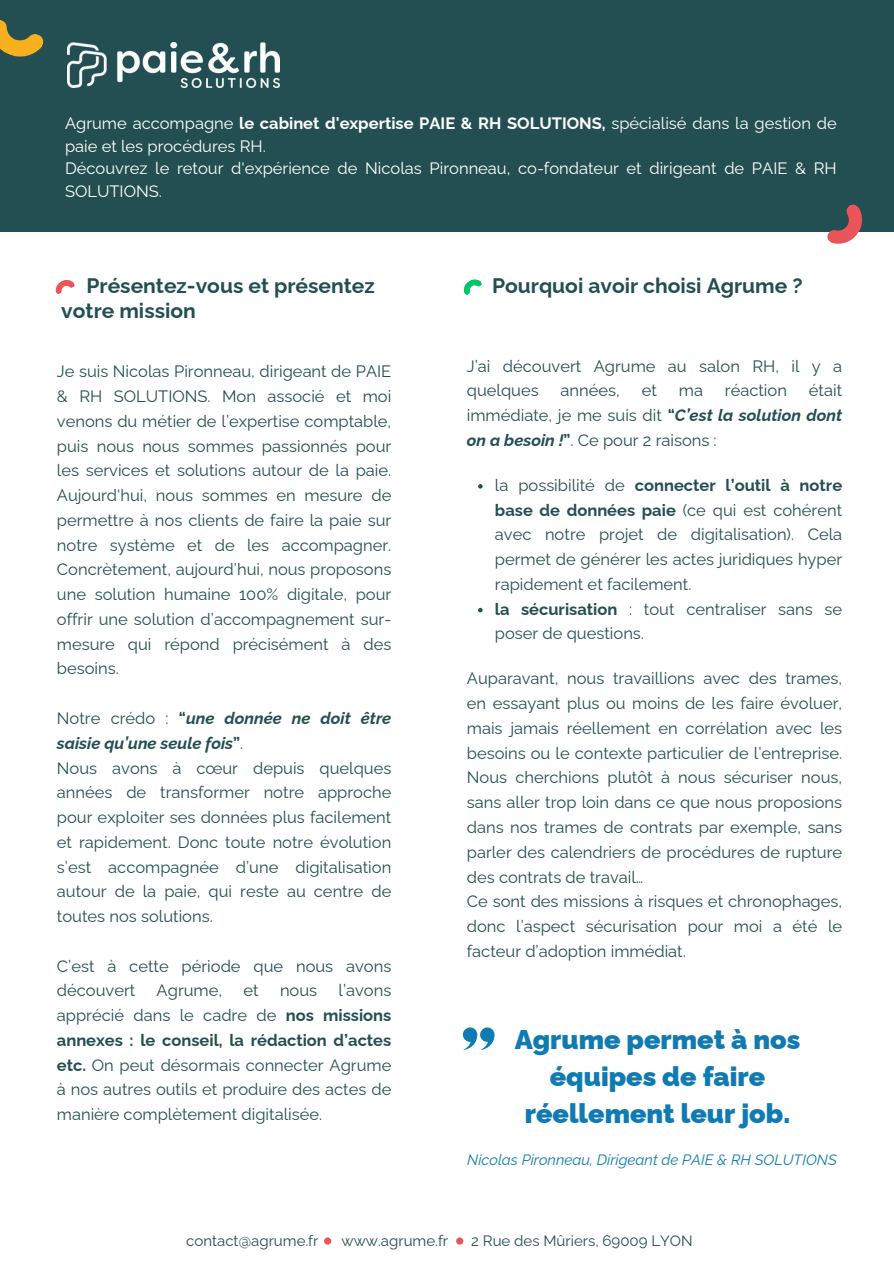
<style>
.page{position:relative;width:894px;height:1264px;background:#fff}
.page>*{position:absolute;margin:0;border:0;box-sizing:border-box;transform-origin:0 0}
.t1{font:900 27px/37.2px "Raleway";color:#107bb2;text-align:center}
.t2{font:700 21px/24.8px "Raleway";color:#234f52}
.t3{font:16.5px/24.8px "Raleway";color:#234f52;text-align:justify}
.t4{font:16.5px/22.5px "Raleway";color:#fff}
.t5{font:italic 700 16.5px/24.8px "Raleway";color:#234f52}
.t6{font:15px "Raleway";color:#234f52}
.t7{font:italic 15px "Raleway";color:#107bb2}
.s1{font-weight:700}
.s2{font-weight:400;font-style:normal}
.s3{font-style:normal}
.s4{font-weight:700;font-style:italic}
</style>
<div class="page">
<div style="left:0;top:0;width:893px;height:231px;background:#234f52"></div>
<svg style="left:826px;top:204px;width:37px;height:40px"></svg>
<svg style="left:0;top:20px;width:44px;height:37px"></svg>
<svg style="left:55px;top:279px;width:20px;height:15px"></svg>
<svg style="left:463px;top:279px;width:19px;height:16px"></svg>
<div style="left:324px;top:1237px;width:7px;height:7px;background:#ea5559;border-radius:50%"></div>
<div style="left:456px;top:1237px;width:7px;height:7px;background:#ea5559;border-radius:50%"></div>
<img style="left:68px;top:42px;width:211px;height:45px">
<svg style="left:462px;top:1027px;width:32px;height:22px"></svg>
<svg style="left:478px;top:484px;width:4px;height:4px"></svg>
<svg style="left:478px;top:608px;width:4px;height:4px"></svg>
<p class="t4" style="left:65px;top:112px;width:773px">Agrume accompagne <span class="s1">le cabinet d'expertise PAIE &amp; RH SOLUTIONS,</span> spécialisé dans la gestion de paie et les procédures RH.</p>
<h1 class="t4" style="left:65px;top:157px;width:773px">Découvrez le retour d'expérience de Nicolas Pironneau, co-fondateur et dirigeant de PAIE &amp; RH<br>SOLUTIONS.</h1>
<p class="t2" style="left:61px;top:273px;width:315px;text-indent:25px">Présentez-vous et présentez votre mission</p>
<p class="t2" style="left:492px;top:273px;width:312px">Pourquoi avoir choisi Agrume ?</p>
<p class="t3" style="left:57px;top:359px;width:336px">Je suis Nicolas Pironneau, dirigeant de PAIE &amp; RH SOLUTIONS. Mon associé et moi venons du métier de l’expertise comptable, puis nous nous sommes passionnés pour les services et solutions autour de la paie.<br>Aujourd'hui, nous sommes en mesure de permettre à nos clients de faire la paie sur notre système et de les accompagner.<br>Concrètement, aujourd’hui, nous proposons une solution humaine 100% digitale, pour offrir une solution d’accompagnement sur&shy;mesure qui répond précisément à des besoins.</p>
<p class="t5" style="left:57px;top:705px;width:336px"><span class="s2">Notre crédo :</span> <span class="s3">“</span>une donnée ne doit être saisie qu’une seule fois<span class="s3">”</span><span class="s2">.</span></p>
<p class="t3" style="left:57px;top:755px;width:336px">Nous avons à cœur depuis quelques années de transformer notre approche pour exploiter ses données plus facilement et rapidement. Donc toute notre évolution s’est accompagnée d’une digitalisation autour de la paie, qui reste au centre de toutes nos solutions.</p>
<p class="t3" style="left:57px;top:953px;width:336px">C’est à cette période que nous avons découvert</p>
<p class="t3" style="left:57px;top:978px;width:336px;text-indent:281px">l’avons apprécié dans le cadre de <span class="s1">nos missions annexes : le conseil, la rédaction d’actes etc.</span> On peut désormais connecter Agrume à nos autres outils et produire des actes de manière complètement digitalisée.</p>
<p class="t3" style="left:157px;top:978px;width:67px">Agrume,</p>
<p class="t3" style="left:243px;top:978px;width:17px">et</p>
<p class="t3" style="left:280px;top:978px;width:39px">nous</p>
<h2 class="t3" style="left:466px;top:353px;width:377px">J’ai découvert Agrume au salon RH, il y a quelques</h2>
<h2 class="t3" style="left:466px;top:378px;width:377px;text-indent:342px">était immédiate, je me suis dit <span class="s1">“</span><span class="s4">C’est la solution dont on a besoin !</span><span class="s1">”</span>. Ce pour 2 raisons :</h2>
<p class="t3" style="left:495px;top:472px;width:349px">la possibilité de <span class="s1">connecter l’outil à notre base de données paie</span> (ce qui est cohérent avec notre projet de digitalisation). Cela permet de générer les actes juridiques hyper rapidement et facilement.</p>
<p class="t3" style="left:495px;top:596px;width:349px"><span class="s1">la sécurisation</span> : tout centraliser sans se poser de questions.</p>
<p class="t3" style="left:466px;top:666px;width:377px">Auparavant, nous travaillions avec des trames, en essayant plus ou moins de les faire évoluer, mais jamais réellement en corrélation avec les besoins ou le contexte particulier de l’entreprise.<br>Nous cherchions plutôt à nous sécuriser nous, sans aller trop loin dans ce que nous proposions dans nos trames de contrats par exemple, sans parler des calendriers de procédures de rupture des contrats de travail…</p>
<p class="t3" style="left:466px;top:889px;width:377px">Ce sont des missions à risques et chronophages, donc l’aspect sécurisation pour moi a été le facteur d’adoption immédiat.</p>
<h2 class="t3" style="left:560px;top:378px;width:61px">années,</h2>
<h2 class="t3" style="left:641px;top:378px;width:17px">et</h2>
<h2 class="t3" style="left:678px;top:378px;width:26px">ma</h2>
<h2 class="t3" style="left:724px;top:378px;width:64px">réaction</h2>
<h2 class="t1" style="left:514px;top:1020px;width:287px">Agrume permet à nos équipes de faire réellement leur job.</h2>
<p class="t7" style="left:467px;top:1150px;width:371px">Nicolas Pironneau, Dirigeant de PAIE &amp; RH SOLUTIONS</p>
<p class="t6" style="left:186px;top:1231px;width:134px">contact@agrume.fr</p>
<p class="t6" style="left:341px;top:1231px;width:108px">www.agrume.fr</p>
<p class="t6" style="left:471px;top:1231px;width:223px">2 Rue des Mûriers, 69009 LYON</p>
</div>
